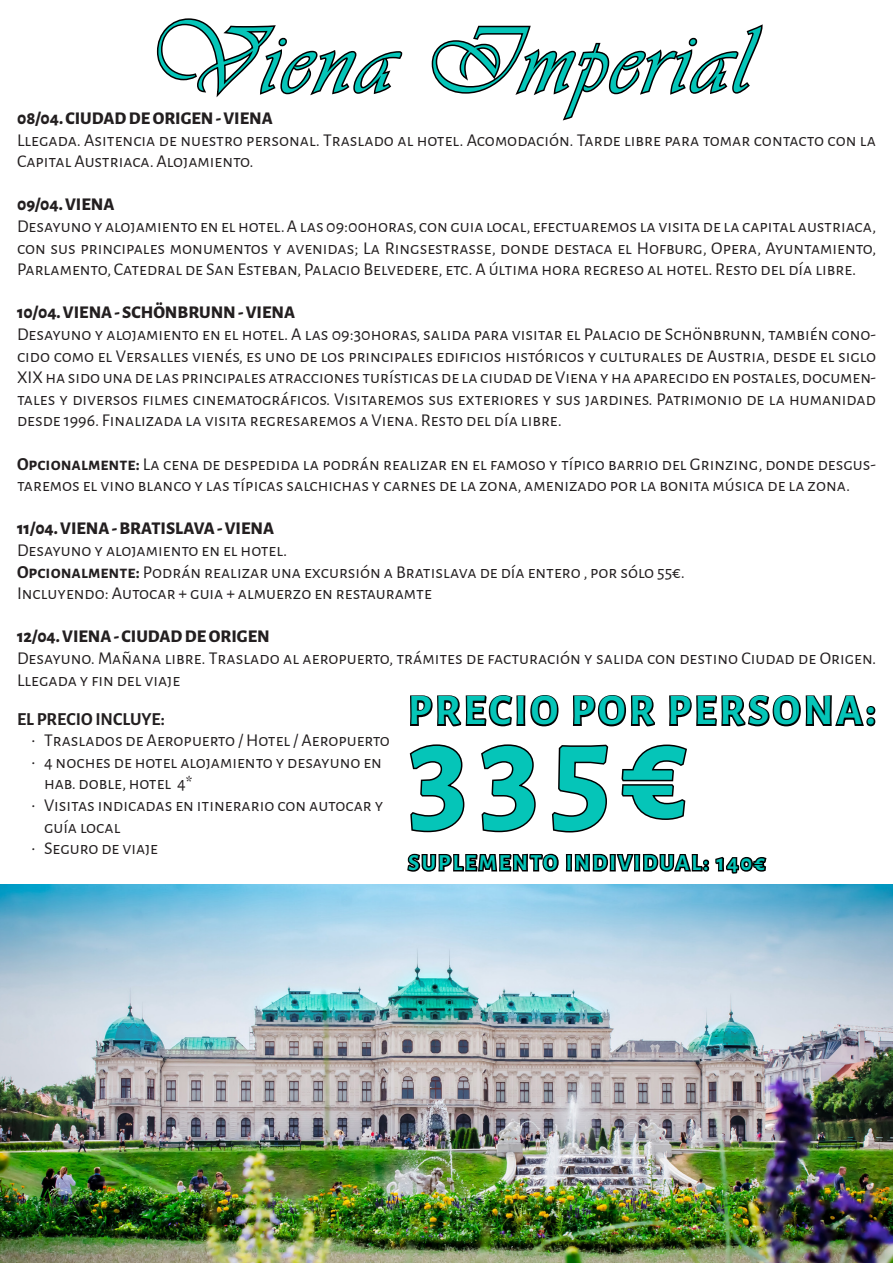
<style>
.page{position:relative;width:893px;height:1263px;background:#fff}
.page>*{position:absolute;margin:0;border:0;box-sizing:border-box;transform-origin:0 0}
.t1{font:700 139.5px "Alegreya Sans SC";color:#05c5b8}
.t2{font:97.5px "Vivaldii";letter-spacing:.04em;color:#05c5b8}
.t3{font:700 42.75px "Alegreya Sans SC";letter-spacing:.08em;color:#05c5b8}
.t4{font:700 22.5px "Alegreya Sans SC";letter-spacing:.1em;color:#05c5b8}
.t5{font:18px/21.6px "Alegreya Sans SC";color:#231f20}
.t6{font:800 18px "Alegreya Sans SC";color:#231f20}
.t7{font:700 18px "Alegreya Sans SC";color:#231f20}
.s1{font-weight:700}
</style>
<div class="page">
<svg style="left:156px;top:18px;width:247px;height:80px"></svg>
<svg style="left:431px;top:24px;width:332px;height:97px"></svg>
<svg style="left:410px;top:695px;width:149px;height:32px"></svg>
<svg style="left:572px;top:695px;width:83px;height:32px"></svg>
<svg style="left:669px;top:695px;width:207px;height:32px"></svg>
<svg style="left:409px;top:744px;width:56px;height:89px"></svg>
<svg style="left:481px;top:744px;width:55px;height:89px"></svg>
<svg style="left:551px;top:744px;width:58px;height:89px"></svg>
<svg style="left:621px;top:744px;width:66px;height:76px"></svg>
<svg style="left:407px;top:853px;width:360px;height:21px"></svg>
<img style="left:0;top:884px;width:893px;height:379px">
<p class="t2" style="left:144px;top:4px;width:605px">Viena Imperial</p>
<p class="t6" style="left:17px;top:104px;width:257px">08/04. CIUDAD DE ORIGEN - VIENA</p>
<p class="t5" style="left:17px;top:128px;width:860px">Llegada. Asitencia de nuestro personal. Traslado al hotel. Acomodación. Tarde libre para tomar contacto con la<br>Capital Austriaca. Alojamiento.</p>
<p class="t6" style="left:17px;top:191px;width:99px">09/04. VIENA</p>
<p class="t5" style="left:17px;top:214px;width:861px;text-align:justify">Desayuno y alojamiento en el hotel. A las 09:00horas, con guia local, efectuaremos la visita de la capital austriaca, con sus principales monumentos y avenidas; La Ringsestrasse, donde destaca el Hofburg, Opera, Ayuntamiento, Parlamento, Catedral de San Esteban, Palacio Belvedere, etc. A última hora regreso al hotel. Resto del día libre.</p>
<p class="t6" style="left:17px;top:299px;width:280px">10/04. VIENA - SCHÖNBRUNN - VIENA</p>
<p class="t5" style="left:17px;top:322px;width:860px;text-align:justify">Desayuno y alojamiento en el hotel. A las 09:30horas, salida para visitar el Palacio de Schönbrunn, también cono&shy;cido como el Versalles vienés, es uno de los principales edificios históricos y culturales de Austria, desde el siglo XIX ha sido una de las principales atracciones turísticas de la ciudad de Viena y ha aparecido en postales, documen&shy;tales y diversos filmes cinematográficos. Visitaremos sus exteriores y sus jardines. Patrimonio de la humanidad desde 1996. Finalizada la visita regresaremos a Viena. Resto del día libre.</p>
<p class="t5" style="left:17px;top:452px;width:860px"><span class="s1">Opcionalmente:</span> La cena de despedida la podrán realizar en el famoso y típico barrio del Grinzing, donde desgus&shy;taremos el vino blanco y las típicas salchichas y carnes de la zona, amenizado por la bonita música de la zona.</p>
<p class="t6" style="left:17px;top:515px;width:259px">11/04. VIENA - BRATISLAVA - VIENA</p>
<p class="t5" style="left:17px;top:538px;width:272px">Desayuno y alojamiento en el hotel.</p>
<p class="t5" style="left:17px;top:560px;width:670px"><span class="s1">Opcionalmente:</span> Podrán realizar una excursión a Bratislava de día entero , por sólo 55€.</p>
<p class="t5" style="left:17px;top:582px;width:416px">Incluyendo: Autocar + guia + almuerzo en restauramte</p>
<p class="t6" style="left:17px;top:623px;width:254px">12/04. VIENA - CIUDAD DE ORIGEN</p>
<p class="t5" style="left:17px;top:646px;width:861px">Desayuno. Mañana libre. Traslado al aeropuerto, trámites de facturación y salida con destino Ciudad de Origen.<br>Llegada y fin del viaje</p>
<p class="t3" style="left:408px;top:679px;width:469px">PRECIO POR PERSONA:</p>
<p class="t1" style="left:408px;top:670px;width:281px">335€</p>
<p class="t4" style="left:408px;top:846px;width:358px">SUPLEMENTO INDIVIDUAL: 140€</p>
<p class="t7" style="left:17px;top:706px;width:149px">EL PRECIO INCLUYE:</p>
<p class="t5" style="left:31px;top:729px;width:360px">• Traslados de Aeropuerto / Hotel / Aeropuerto</p>
<p class="t5" style="left:44px;top:750px;width:339px;text-indent:-13px">• 4 noches de hotel alojamiento y desayuno en hab. doble, hotel 4*</p>
<p class="t5" style="left:44px;top:793px;width:341px;text-indent:-13px">• Visitas indicadas en itinerario con autocar y guía local</p>
<p class="t5" style="left:31px;top:837px;width:128px">• Seguro de viaje</p>
</div>
